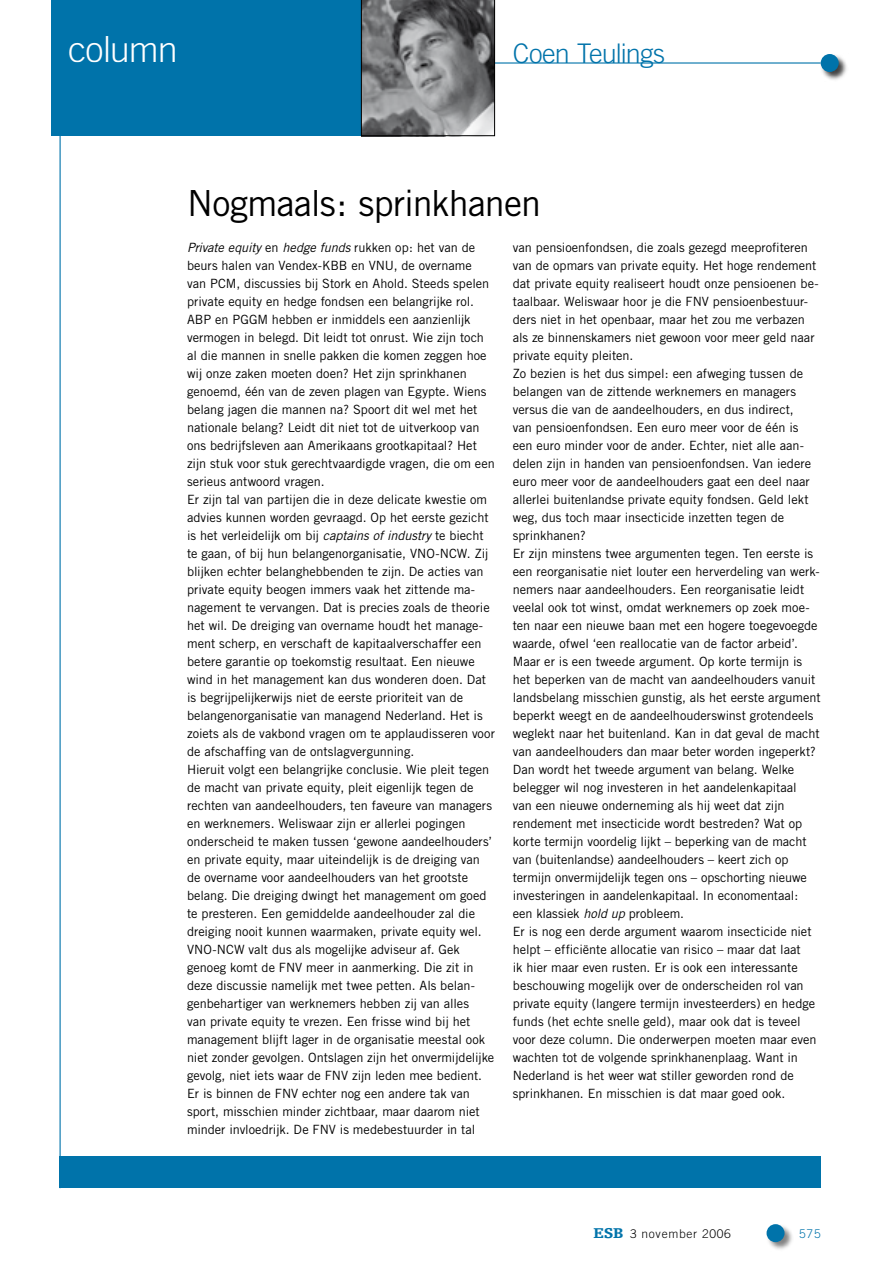
<style>
.page{position:relative;width:893px;height:1263px;background:#fff}
.page>*{position:absolute;margin:0;border:0;box-sizing:border-box;transform-origin:0 0}
.t1{font:36px "Trade Gothic";letter-spacing:-.025em;color:#000}
.t2{font:300 36px "Trade Gothic";letter-spacing:-.03em;color:#fff}
.t3{font:300 27px "Trade Gothic";letter-spacing:-.03em;color:#0073aa}
.t4{font:12.75px/18px "Trade Gothic";letter-spacing:-.005em;color:#000}
.t5{font:300 12px "Trade Gothic";letter-spacing:.06em;color:#000}
.t6{font:300 12px "Trade Gothic";color:#0073aa}
.s1{font-style:italic}
.s2{font-family:"Egyptienne F";font-weight:900;font-size:15px;color:#0073aa}
</style>
<div class="page">
<div style="left:766px;top:1223px;width:28px;height:29px;background:#000;opacity:.5"></div>
<div style="left:766px;top:1224px;width:18px;height:18px;background:#0073aa;border-radius:50%"></div>
<div style="left:51px;top:0;width:444px;height:136px;background:#0073aa"></div>
<hr style="left:60px;top:62px;width:761px;height:2px;background:#0073aa">
<div style="left:60px;top:1156px;width:761px;height:32px;background:#0073aa"></div>
<div style="left:820px;top:53px;width:28px;height:29px;background:#000;opacity:.75"></div>
<div style="left:821px;top:54px;width:18px;height:18px;background:#0073aa;border-radius:50%"></div>
<svg style="left:361px;top:0;width:134px;height:136px;background:#797a7c"></svg>
<hr style="left:60px;top:0;width:1px;height:1188px;background:#0073aa">
<h1 class="t2" style="left:68px;top:28px;width:111px">column</h1>
<h2 class="t3" style="left:513px;top:37px;width:154px">Coen Teulings</h2>
<h1 class="t1" style="left:187px;top:181px;width:356px">Nogmaals: sprinkhanen</h1>
<p class="t4" style="left:187px;top:238px;width:309px"><span class="s1">Private equity</span> en <span class="s1">hedge funds</span> rukken op: het van de beurs halen van Vendex-KBB en VNU, de overname<br>van PCM, discussies bij Stork en Ahold. Steeds spelen private equity en hedge fondsen een belangrijke rol.<br>ABP en PGGM hebben er inmiddels een aanzienlijk vermogen in belegd. Dit leidt tot onrust. Wie zijn toch al die mannen in snelle pakken die komen zeggen hoe wij onze zaken moeten doen? Het zijn sprinkhanen genoemd, één van de zeven plagen van Egypte. Wiens belang jagen die mannen na? Spoort dit wel met het nationale belang? Leidt dit niet tot de uitverkoop van ons bedrijfsleven aan Amerikaans grootkapitaal? Het zijn stuk voor stuk gerechtvaardigde vragen, die om een serieus antwoord vragen.<br>Er zijn tal van partijen die in deze delicate kwestie om advies kunnen worden gevraagd. Op het eerste gezicht is het verleidelijk om bij <span class="s1">captains of industry</span> te biecht te gaan, of bij hun belangenorganisatie, VNO-NCW. Zij blijken echter belanghebbenden te zijn. De acties van private equity beogen immers vaak het zittende ma&shy;nagement te vervangen. Dat is precies zoals de theorie het wil. De dreiging van overname houdt het manage&shy;ment scherp, en verschaft de kapitaalverschaffer een betere garantie op toekomstig resultaat. Een nieuwe wind in het management kan dus wonderen doen. Dat is begrijpelijkerwijs niet de eerste prioriteit van de belangenorganisatie van managend Nederland. Het is zoiets als de vakbond vragen om te applaudisseren voor de afschaffing van de ontslagvergunning.<br>Hieruit volgt een belangrijke conclusie. Wie pleit tegen de macht van private equity, pleit eigenlijk tegen de rechten van aandeelhouders, ten faveure van managers en werknemers. Weliswaar zijn er allerlei pogingen onderscheid te maken tussen ‘gewone aandeelhouders’ en private equity, maar uiteindelijk is de dreiging van de overname voor aandeelhouders van het grootste belang. Die dreiging dwingt het management om goed te presteren. Een gemiddelde aandeelhouder zal die dreiging nooit kunnen waarmaken, private equity wel.<br>VNO-NCW valt dus als mogelijke adviseur af. Gek genoeg komt de FNV meer in aanmerking. Die zit in deze discussie namelijk met twee petten. Als belan&shy;genbehartiger van werknemers hebben zij van alles<br>van private equity te vrezen. Een frisse wind bij het management blijft lager in de organisatie meestal ook niet zonder gevolgen. Ontslagen zijn het onvermijdelijke gevolg, niet iets waar de FNV zijn leden mee bedient.<br>Er is binnen de FNV echter nog een andere tak van sport, misschien minder zichtbaar, maar daarom niet minder invloedrijk. De FNV is medebestuurder in tal</p>
<p class="t4" style="left:513px;top:238px;width:309px">van pensioenfondsen, die zoals gezegd meeprofiteren van de opmars van private equity. Het hoge rendement dat private equity realiseert houdt onze pensioenen be&shy;taalbaar. Weliswaar hoor je die FNV pensioenbestuur&shy;ders niet in het openbaar, maar het zou me verbazen als ze binnenskamers niet gewoon voor meer geld naar private equity pleiten.<br>Zo bezien is het dus simpel: een afweging tussen de belangen van de zittende werknemers en managers versus die van de aandeelhouders, en dus indirect,<br>van pensioenfondsen. Een euro meer voor de één is een euro minder voor de ander. Echter, niet alle aan&shy;delen zijn in handen van pensioenfondsen. Van iedere euro meer voor de aandeelhouders gaat een deel naar allerlei buitenlandse private equity fondsen. Geld lekt weg, dus toch maar insecticide inzetten tegen de sprinkhanen?<br>Er zijn minstens twee argumenten tegen. Ten eerste is een reorganisatie niet louter een herverdeling van werk&shy;nemers naar aandeelhouders. Een reorganisatie leidt veelal ook tot winst, omdat werknemers op zoek moe&shy;ten naar een nieuwe baan met een hogere toegevoegde waarde, ofwel ‘een reallocatie van de factor arbeid’.<br>Maar er is een tweede argument. Op korte termijn is het beperken van de macht van aandeelhouders vanuit landsbelang misschien gunstig, als het eerste argument beperkt weegt en de aandeelhouderswinst grotendeels weglekt naar het buitenland. Kan in dat geval de macht van aandeelhouders dan maar beter worden ingeperkt?<br>Dan wordt het tweede argument van belang. Welke belegger wil nog investeren in het aandelenkapitaal<br>van een nieuwe onderneming als hij weet dat zijn rendement met insecticide wordt bestreden? Wat op korte termijn voordelig lijkt – beperking van de macht van (buitenlandse) aandeelhouders – keert zich op termijn onvermijdelijk tegen ons – opschorting nieuwe investeringen in aandelenkapitaal. In economentaal: een klassiek <span class="s1">hold up</span> probleem.<br>Er is nog een derde argument waarom insecticide niet helpt – efficiënte allocatie van risico – maar dat laat<br>ik hier maar even rusten. Er is ook een interessante beschouwing mogelijk over de onderscheiden rol van private equity (langere termijn investeerders) en hedge funds (het echte snelle geld), maar ook dat is teveel voor deze column. Die onderwerpen moeten maar even wachten tot de volgende sprinkhanenplaag. Want in Nederland is het weer wat stiller geworden rond de sprinkhanen. En misschien is dat maar goed ook.</p>
<p class="t5" style="left:593px;top:1226px;width:139px"><span class="s2">ESB</span> 3 november 2006</p>
<p class="t6" style="left:799px;top:1226px;width:23px">575</p>
</div>
